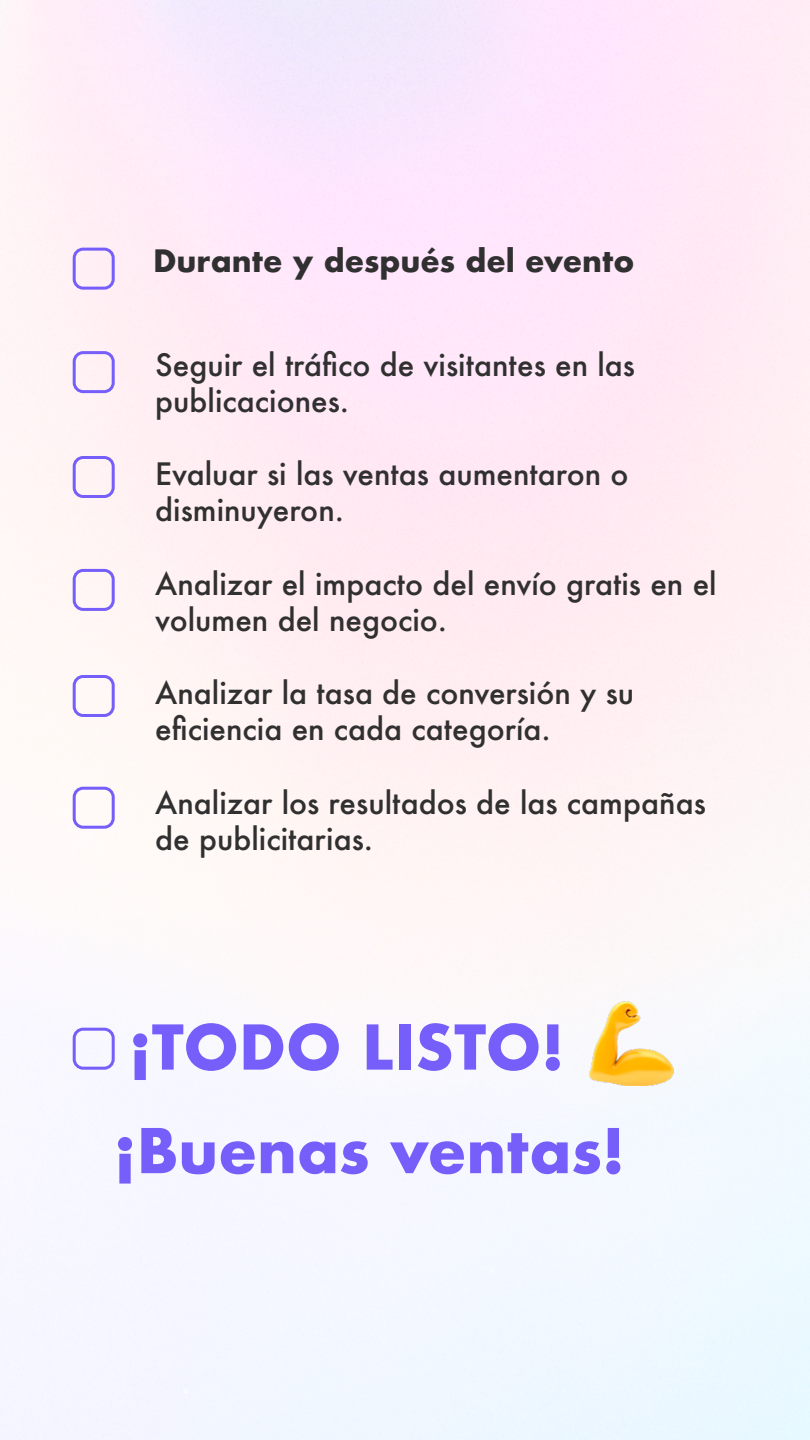
<style>
.page{position:relative;width:810px;height:1440px;background:#fff}
.page>*{position:absolute;margin:0;border:0;box-sizing:border-box;transform-origin:0 0}
.t1{font:700 60px/103.6px "Futura";color:#755efa}
.t2{font:500 30px/36px "Futura";color:#313031}
.t3{font:700 30px "Futura";color:#313031}
</style>
<div class="page">
<img style="left:0;top:0;width:810px;height:1440px">
<div style="left:73px;top:248px;width:42px;height:42px;border:3px solid #755efa;border-radius:9px"></div>
<div style="left:73px;top:351px;width:42px;height:42px;border:3px solid #755efa;border-radius:9px"></div>
<div style="left:73px;top:456px;width:42px;height:42px;border:3px solid #755efa;border-radius:9px"></div>
<div style="left:73px;top:569px;width:42px;height:42px;border:3px solid #755efa;border-radius:9px"></div>
<div style="left:73px;top:675px;width:42px;height:42px;border:3px solid #755efa;border-radius:9px"></div>
<div style="left:73px;top:787px;width:42px;height:42px;border:3px solid #755efa;border-radius:9px"></div>
<div style="left:73px;top:1028px;width:42px;height:42px;border:3px solid #755efa;border-radius:9px"></div>
<img style="left:590px;top:1002px;width:84px;height:84px">
<p class="t3" style="left:153px;top:239px;width:483px">Durante y después del evento</p>
<p class="t2" style="left:155px;top:346px;width:481px">Seguir el tráfico de visitantes en las publicaciones.</p>
<p class="t2" style="left:155px;top:456px;width:475px">Evaluar si las ventas aumentaron o disminuyeron.</p>
<p class="t2" style="left:155px;top:565px;width:563px">Analizar el impacto del envío gratis en el volumen del negocio.</p>
<p class="t2" style="left:155px;top:675px;width:480px">Analizar la tasa de conversión y su eficiencia en cada categoría.</p>
<p class="t2" style="left:155px;top:784px;width:552px">Analizar los resultados de las campañas de publicitarias.</p>
<h1 class="t1" style="left:114px;top:995px;width:513px">¡TODO LISTO! ¡Buenas ventas!</h1>
</div>
